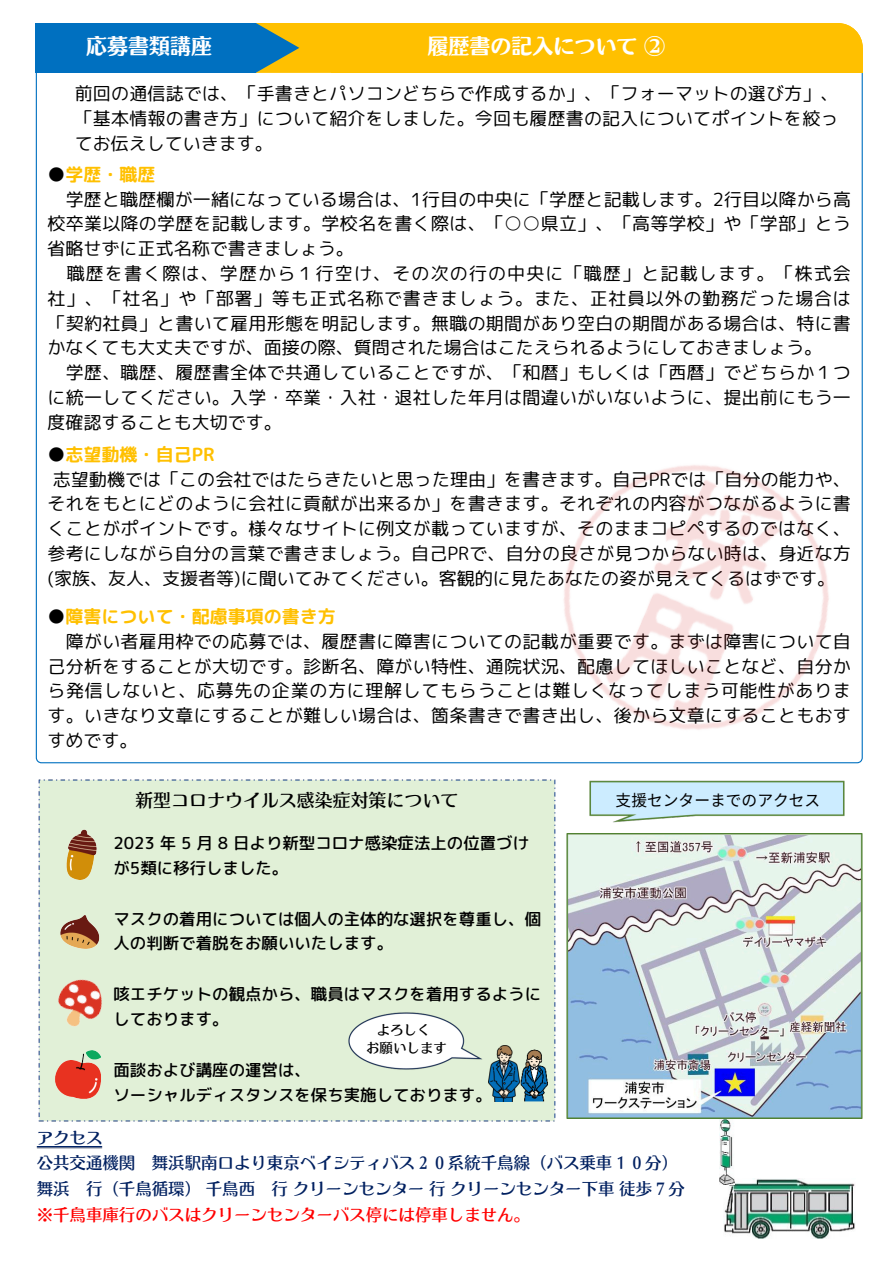
<style>
.page{position:relative;width:894px;height:1264px;background:#fff}
.page>*{position:absolute;margin:0;border:0;box-sizing:border-box;transform-origin:0 0}
.t1{font:21px "Motoya Arata Std W6";color:#fff}
.t2{font:18px/24.8px "rounded mplus 1 p regular";letter-spacing:.015em;color:#000}
.t3{font:18px "rounded mplus 1 p regular";letter-spacing:.04em;color:#000}
.t4{font:18px "rounded mplus 1 p regular";letter-spacing:.065em;color:#000}
.t5{font:18px "rounded mplus 1 p bold";color:#ffc000}
.t6{font:17.85px "Motoya Arata Std W4";letter-spacing:.005em;color:#000}
.t7{font:16.5px/24.8px "rounded mplus 1 p medium";color:#000}
.t8{font:16.5px/25.5px "Motoya Arata Std W4";color:#002060}
.t9{font:15.75px "Noto Sans CJ Ksc";color:#000}
.t10{font:13.35px "Motoya Arata Std W4";letter-spacing:.005em;color:#000}
.s1{font-family:"rounded mplus 1 p regular";color:#000}
.s2{font-family:"rounded mplus 1 p bold";color:#ffc000}
.s3{color:#f00}
</style>
<div class="page">
<img style="left:36px;top:1118px;width:801px;height:121px">
<img style="left:37px;top:1146px;width:65px;height:1px">
<div style="left:36px;top:779px;width:526px;height:348px;background:#e1f0d7"></div>
<img style="left:589px;top:796px;width:256px;height:27px">
<img style="left:566px;top:834px;width:296px;height:284px">
<img style="left:723px;top:1178px;width:131px;height:60px">
<img style="left:718px;top:1119px;width:16px;height:65px">
<img style="left:488px;top:1045px;width:59px;height:56px">
<img style="left:338px;top:1001px;width:151px;height:79px">
<img style="left:58px;top:826px;width:42px;height:60px">
<img style="left:51px;top:906px;width:61px;height:58px">
<img style="left:38px;top:967px;width:82px;height:76px">
<img style="left:48px;top:1045px;width:62px;height:64px">
<div style="left:36px;top:23px;width:220px;height:50px;background:#0070c0"></div>
<div style="left:256px;top:23px;width:606px;height:50px;background:#ffc000"></div>
<img style="left:492px;top:393px;width:371px;height:403px">
<p class="t1" style="left:86px;top:35px;width:127px">応募書類講座</p>
<h3 class="t1" style="left:427px;top:35px;width:239px">履歴書の記入について ②</h3>
<p class="t2" style="left:75px;top:81px;width:765px;text-align:justify">前回の通信誌では、「手書きとパソコンどちらで作成するか」、「フォーマットの選び方」、「基本情報の書き方」について紹介をしました。今回も履歴書の記入についてポイントを絞ってお伝えしていきます。</p>
<p class="t5" style="left:48px;top:162px;width:110px"><span class="s1">●</span>学歴・職歴</p>
<p class="t2" style="left:66px;top:186px;width:786px">学歴と職歴欄が一緒になっている場合は、1行目の中央に「学歴と記載します。2行目以降から高</p>
<p class="t2" style="left:48px;top:211px;width:804px">校卒業以降の学歴を記載します。学校名を書く際は、「○○県立」、「高等学校」や「学部」とう</p>
<p class="t2" style="left:48px;top:236px;width:308px">省略せずに正式名称で書きましょう。</p>
<p class="t4" style="left:67px;top:261px;width:785px">職歴を書く際は、学歴から１行空け、その次の行の中央に「職歴」と記載します。「株式会</p>
<p class="t3" style="left:48px;top:285px;width:804px">社」、「社名」や「部署」等も正式名称で書きましょう。また、正社員以外の勤務だった場合は</p>
<p class="t2" style="left:48px;top:310px;width:804px">「契約社員」と書いて雇用形態を明記します。無職の期間があり空白の期間がある場合は、特に書</p>
<p class="t2" style="left:48px;top:335px;width:776px">かなくても大丈夫ですが、面接の際、質問された場合はこたえられるようにしておきましょう。</p>
<p class="t2" style="left:66px;top:360px;width:786px">学歴、職歴、履歴書全体で共通していることですが、「和暦」もしくは「西暦」でどちらか１つ</p>
<p class="t2" style="left:48px;top:384px;width:804px">に統一してください。入学・卒業・入社・退社した年月は間違いがいないように、提出前にもう一</p>
<p class="t2" style="left:48px;top:409px;width:236px">度確認することも大切です。</p>
<p class="t2" style="left:48px;top:441px;width:804px">●<span class="s2">志望動機・自己PR<br></span>志望動機では「この会社ではたらきたいと思った理由」を書きます。自己PRでは「自分の能力や、それをもとにどのように会社に貢献が出来るか」を書きます。それぞれの内容がつながるように書くことがポイントです。様々なサイトに例文が載っていますが、そのままコピペするのではなく、参考にしながら自分の言葉で書きましょう。自己PRで、自分の良さが見つからない時は、身近な方(家族、友人、支援者等)に聞いてみてください。客観的に見たあなたの姿が見えてくるはずです。</p>
<p class="t5" style="left:48px;top:603px;width:290px"><span class="s1">●</span>障害について・配慮事項の書き方</p>
<p class="t2" style="left:66px;top:628px;width:786px">障がい者雇用枠での応募では、履歴書に障害についての記載が重要です。まずは障害について自</p>
<p class="t2" style="left:48px;top:653px;width:804px">己分析をすることが大切です。診断名、障がい特性、通院状況、配慮してほしいことなど、自分か</p>
<p class="t3" style="left:48px;top:678px;width:804px">ら発信しないと、応募先の企業の方に理解してもらうことは難しくなってしまう可能性がありま</p>
<p class="t2" style="left:48px;top:703px;width:804px">す。いきなり文章にすることが難しい場合は、箇条書きで書き出し、後から文章にすることもおす</p>
<p class="t2" style="left:48px;top:727px;width:92px">すめです。</p>
<h3 class="t6" style="left:135px;top:791px;width:324px">新型コロナウイルス感染症対策について</h3>
<p class="t7" style="left:113px;top:830px;width:417px">2023 年 5 月 8 日より新型コロナ感染症法上の位置づけ</p>
<h3 class="t7" style="left:113px;top:855px;width:176px">が5類に移行しました。</h3>
<p class="t7" style="left:113px;top:906px;width:429px">マスクの着用については個人の主体的な選択を尊重し、個人の判断で着脱をお願いいたします。</p>
<h3 class="t7" style="left:113px;top:981px;width:429px">咳エチケットの観点から、職員はマスクを着用するようにしております。</h3>
<p class="t10" style="left:376px;top:1023px;width:55px">よろしく</p>
<p class="t10" style="left:366px;top:1040px;width:82px">お願いします</p>
<p class="t7" style="left:113px;top:1057px;width:380px">面談および講座の運営は、<br>ソーシャルディスタンスを保ち実施しております。</p>
<p class="t9" style="left:615px;top:788px;width:206px">支援センターまでのアクセス</p>
<p class="t8" style="left:37px;top:1125px;width:649px">アクセス<br>公共交通機関 舞浜駅南口より東京ベイシティバス２０系統千鳥線（バス乗車１０分）舞浜 行（千鳥循環）千鳥西 行クリーンセンター行クリーンセンター下車徒歩７分<span class="s3">※千鳥車庫行のバスはクリーンセンターバス停には停車しません。</span></p>
</div>
